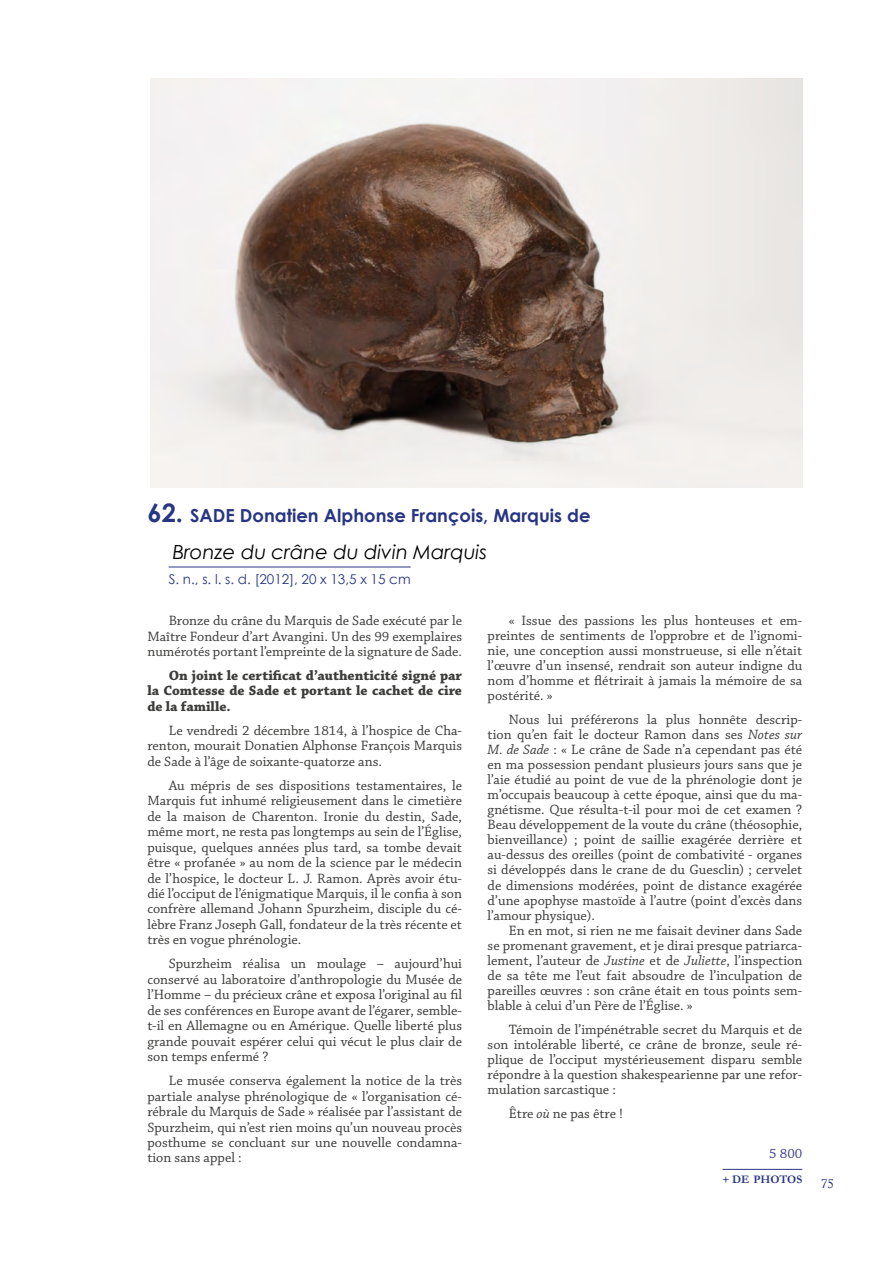
<style>
.page{position:relative;width:893px;height:1263px;background:#fff}
.page>*{position:absolute;margin:0;border:0;box-sizing:border-box;transform-origin:0 0}
.t1{font:italic 19.5px "Century Gothic";color:#000}
.t2{font:700 18px "Century Gothic";color:#283583}
.t3{font:15px "Optimus Princeps";color:#283583}
.t4{font:14.25px/15.1px "Chaparral Pro";color:#3c3c3b;text-align:justify}
.t5{font:700 14.25px/15.5px "Chaparral Pro";color:#3c3c3b;text-align:justify}
.t6{font:14.25px "Chaparral Pro";color:#3d428d}
.t7{font:13.5px "Century Gothic";color:#283583}
.t8{font:700 11.55px "Garamond";color:#283583}
.s1{font-size:25.5px}
.s2{font-style:italic}
.s3{font-size:10.5px}
.s4{font-family:"Minion Pro";color:#fff}
</style>
<div class="page">
<hr style="left:169px;top:567px;width:242px;height:1px;background:#283583">
<hr style="left:722px;top:1169px;width:80px;height:1px;background:#283583">
<img style="left:151px;top:79px;width:651px;height:409px">
<p class="t2" style="left:147px;top:502px;width:445px"><span class="s1">62.</span> SADE Donatien Alphonse François, Marquis de</p>
<h1 class="t1" style="left:173px;top:538px;width:316px">Bronze du crâne du divin Marquis</h1>
<p class="t7" style="left:169px;top:570px;width:244px">S. n., s. l. s. d. [2012], 20 x 13,5 x 15 cm</p>
<p class="t4" style="left:147px;top:613px;width:316px;text-indent:21px">Bronze du crâne du Marquis de Sade exécuté par le Maître Fondeur d’art Avangini. Un des 99 exemplaires numérotés portant l’empreinte de la signature de Sade.</p>
<p class="t5" style="left:147px;top:668px;width:316px;text-indent:21px">On joint le certificat d’authenticité signé par la Comtesse de Sade et portant le cachet de cire de la famille.</p>
<p class="t4" style="left:147px;top:723px;width:316px;text-indent:21px">Le vendredi 2 décembre 1814, à l’hospice de Cha&shy;renton, mourait Donatien Alphonse François Marquis de Sade à l’âge de soixante-quatorze ans.</p>
<p class="t4" style="left:147px;top:778px;width:316px;text-indent:21px">Au mépris de ses dispositions testamentaires, le Marquis fut inhumé religieusement dans le cimetière de la maison de Charenton. Ironie du destin, Sade, même mort, ne resta pas longtemps au sein de l’Église, puisque, quelques années plus tard, sa tombe devait être « profanée » au nom de la science par le médecin de l’hospice, le docteur L. J. Ramon. Après avoir étu&shy;dié l’occiput de l’énigmatique Marquis, il le confia à son confrère allemand Johann Spurzheim, disciple du cé&shy;lèbre Franz Joseph Gall, fondateur de la très récente et très en vogue phrénologie.</p>
<p class="t4" style="left:147px;top:957px;width:316px;text-indent:21px">Spurzheim réalisa un moulage – aujourd’hui conservé au laboratoire d’anthropologie du Musée de l’Homme – du précieux crâne et exposa l’original au fil de ses conférences en Europe avant de l’égarer, semble&shy;t-il en Allemagne ou en Amérique. Quelle liberté plus grande pouvait espérer celui qui vécut le plus clair de son temps enfermé ?</p>
<p class="t4" style="left:147px;top:1073px;width:316px;text-indent:21px">Le musée conserva également la notice de la très partiale analyse phrénologique de « l’organisation cé&shy;rébrale du Marquis de Sade » réalisée par l’assistant de Spurzheim, qui n’est rien moins qu’un nouveau procès posthume se concluant sur une nouvelle condamna&shy;tion sans appel :</p>
<p class="t4" style="left:488px;top:613px;width:316px;text-indent:21px">« Issue des passions les plus honteuses et em&shy;preintes de sentiments de l’opprobre et de l’ignomi&shy;nie, une conception aussi monstrueuse, si elle n’était l’œuvre d’un insensé, rendrait son auteur indigne du nom d’homme et flétrirait à jamais la mémoire de sa postérité. »</p>
<p class="t4" style="left:488px;top:712px;width:316px;text-indent:21px">Nous lui préférerons la plus honnête descrip&shy;tion qu’en fait le docteur Ramon dans ses <span class="s2">Notes sur M. de Sade</span> : « Le crâne de Sade n’a cependant pas été en ma possession pendant plusieurs jours sans que je l’aie étudié au point de vue de la phrénologie dont je m’occupais beaucoup à cette époque, ainsi que du ma&shy;gnétisme. Que résulta-t-il pour moi de cet examen ?<br>Beau développement de la voute du crâne (théosophie, bienveillance) ; point de saillie exagérée derrière et au-dessus des oreilles (point de combativité - organes si développés dans le crane de du Guesclin) ; cervelet de dimensions modérées, point de distance exagérée d’une apophyse mastoïde à l’autre (point d’excès dans l’amour physique).</p>
<p class="t4" style="left:488px;top:923px;width:316px;text-indent:21px">En en mot, si rien ne me faisait deviner dans Sade se promenant gravement, et je dirai presque patriarca&shy;lement, l’auteur de <span class="s2">Justine</span> et de <span class="s2">Juliette</span>, l’inspection de sa tête me l’eut fait absoudre de l’inculpation de pareilles œuvres : son crâne était en tous points sem&shy;blable à celui d’un Père de l’Église. »</p>
<p class="t4" style="left:488px;top:1022px;width:316px;text-indent:21px">Témoin de l’impénétrable secret du Marquis et de son intolérable liberté, ce crâne de bronze, seule ré&shy;plique de l’occiput mystérieusement disparu semble répondre à la question shakespearienne par une refor&shy;mulation sarcastique :</p>
<p class="t4" style="left:509px;top:1107px;width:116px">Être <span class="s2">où</span> ne pas être !</p>
<p class="t6" style="left:769px;top:1145px;width:35px">5 800</p>
<p class="t8" style="left:722px;top:1171px;width:81px"><span class="s3">+</span> DE PHOTOS</p>
<p class="t3" style="left:822px;top:1176px;width:19px">75<span class="s4">r</span></p>
</div>
